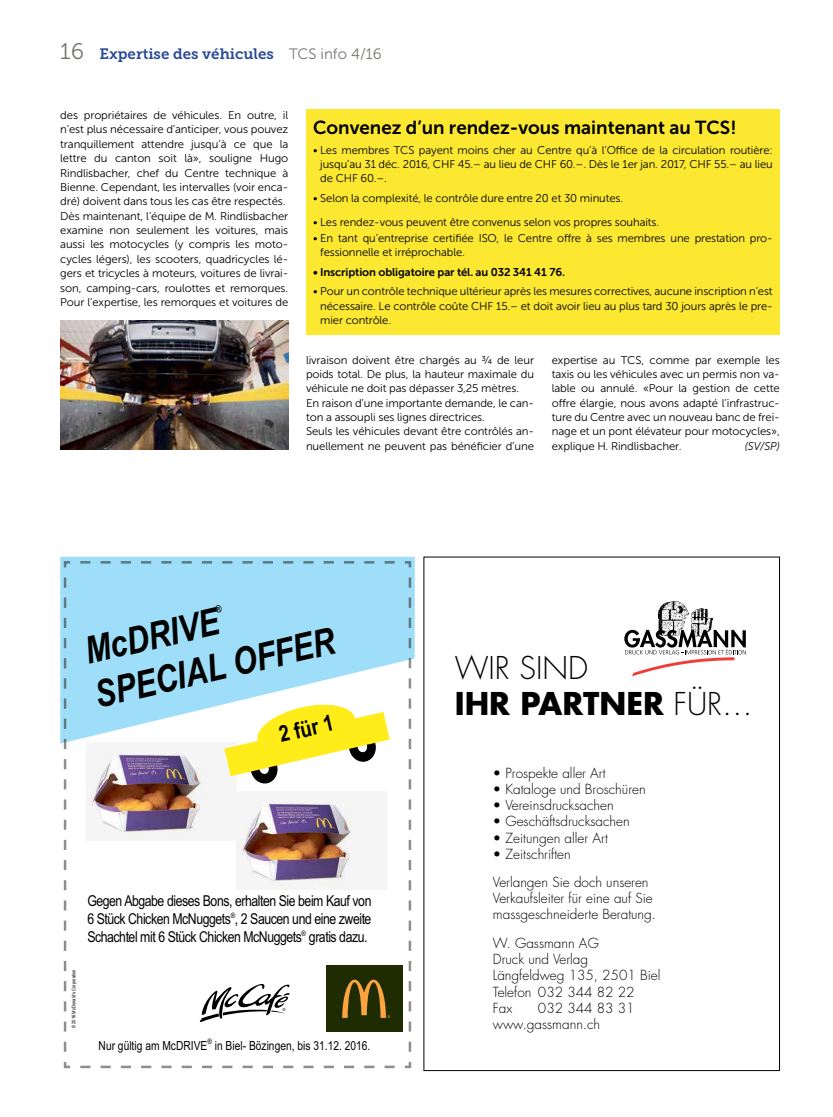
<style>
.page{position:relative;width:833px;height:1117px;background:#fff}
.page>*{position:absolute;margin:0;border:0;box-sizing:border-box;transform-origin:0 0}
.t1{font:italic 700 37.5px "Arial Narrow";color:#000}
.t2{font:300 30.62px/36.1px "Futura Std";color:#000}
.t3{font:700 22.5px "Arial Narrow";color:#000}
.t4{font:18.75px "Museo Sans 700";color:#000}
.t5{font:15px/18px "Arial Narrow";letter-spacing:-.03em;color:#000;text-align:justify}
.t6{font:15px "Museo Slab 700";color:#284a95}
.t7{font:300 13.5px/16.2px "Futura Std";color:#000}
.t8{font:12.5px "Arial Narrow";color:#000}
.t9{font:11.25px/14.4px "Museo Sans 300";letter-spacing:-.01em;color:#000;text-align:justify}
.t10{font:11.25px "Museo Sans 700";letter-spacing:-.01em;color:#000}
.t11{font:italic 11.25px "Museo Sans 300";color:#000}
.t12{font:7.5px "Arial Narrow";color:#000}
.t13{font:5px "Arial Narrow";color:#000}
.s1{font-family:"Museo Sans 300";font-size:22.5px;color:#787370}
.s2{font-family:"Museo Sans 300";color:#787370}
.s3{font-weight:700}
</style>
<div class="page">
<img style="left:60px;top:320px;width:228px;height:130px">
<div style="left:306px;top:109px;width:474px;height:226px;background:#fce830"></div>
<img style="left:692px;top:608px;width:20px;height:21px">
<img style="left:658px;top:601px;width:31px;height:28px">
<svg style="left:624px;top:629px;width:122px;height:47px"></svg>
<svg style="left:60px;top:556px;width:355px;height:187px;background:#b2e4f9"></svg>
<svg style="left:63px;top:561px;width:349px;height:508px"></svg>
<h3 class="t6" style="left:60px;top:46px;width:323px"><span class="s1">16</span> Expertise des véhicules <span class="s2">TCS info 4/16</span></h3>
<p class="t9" style="left:60px;top:108px;width:229px;text-align:left">des propriétaires de véhicules. En outre, il n’est plus nécessaire d’anticiper, vous pouvez tranquillement attendre jusqu’à ce que la lettre du canton soit là», souligne Hugo Rindlisbacher, chef du Centre technique à Bienne. Cependant, les intervalles (voir enca&shy;dré) doivent dans tous les cas être respectés.<br>Dès maintenant, l’équipe de M. Rindlisbacher examine non seulement les voitures, mais aussi les motocycles (y compris les moto&shy;cycles légers), les scooters, quadricycles lé&shy;gers et tricycles à moteurs, voitures de livrai&shy;son, camping-cars, roulottes et remorques.<br>Pour l’expertise, les remorques et voitures de</p>
<h3 class="t4" style="left:313px;top:117px;width:425px">Convenez d’un rendez-vous maintenant au TCS!</h3>
<p class="t9" style="left:320px;top:143px;width:454px;text-indent:-7px">• Les membres TCS payent moins cher au Centre qu’à l’Office de la circulation routière: jusqu’au 31 déc. 2016, CHF 45.– au lieu de CHF 60.–. Dès le 1er jan. 2017, CHF 55.– au lieu de CHF 60.–.</p>
<p class="t9" style="left:313px;top:191px;width:311px">• Selon la complexité, le contrôle dure entre 20 et 30 minutes.</p>
<p class="t9" style="left:313px;top:215px;width:347px">• Les rendez-vous peuvent être convenus selon vos propres souhaits.</p>
<p class="t9" style="left:320px;top:230px;width:454px;text-indent:-7px">• En tant qu’entreprise certifiée ISO, le Centre offre à ses membres une prestation pro&shy;fessionnelle et irréprochable.</p>
<p class="t10" style="left:313px;top:265px;width:253px">• Inscription obligatoire par tél. au 032 341 41 76.</p>
<p class="t9" style="left:320px;top:284px;width:454px;text-indent:-7px">• Pour un contrôle technique ultérieur après les mesures correctives, aucune inscription n’est nécessaire. Le contrôle coûte CHF 15.– et doit avoir lieu au plus tard 30 jours après le pre&shy;mier contrôle.</p>
<p class="t9" style="left:306px;top:352px;width:229px;text-align:left">livraison doivent être chargés au ¾ de leur poids total. De plus, la hauteur maximale du véhicule ne doit pas dépasser 3,25 mètres.<br>En raison d’une importante demande, le can&shy;ton a assoupli ses lignes directrices.<br>Seuls les véhicules devant être contrôlés an&shy;nuellement ne peuvent pas bénéficier d’une</p>
<p class="t9" style="left:552px;top:352px;width:229px">expertise au TCS, comme par exemple les taxis ou les véhicules avec un permis non va&shy;lable ou annulé. «Pour la gestion de cette offre élargie, nous avons adapté l’infrastruc&shy;ture du Centre avec un nouveau banc de frei&shy;nage et un pont élévateur pour motocycles», explique H. Rindlisbacher.</p>
<p class="t11" style="left:745px;top:440px;width:36px">(SV/SP)</p>
<h1 class="t1" style="left:79px;top:623px;width:138px;rotate:-13deg">McDRIVE</h1>
<h1 class="t1" style="left:89px;top:667px;width:247px;rotate:-13deg">SPECIAL OFFER</h1>
<h3 class="t3" style="left:276px;top:718px;width:57px;rotate:-13deg">2 für 1</h3>
<p class="t13" style="left:70px;top:1027px;width:60px;rotate:-90deg">© 2016 McDonald‘s Corporation</p>
<h3 class="t5" style="left:87px;top:891px;width:286px">GegenAbgabe dieses Bons, erhalten Sie beim Kauf von 6 Stück Chicken McNuggets<sup>®</sup>, 2 Saucen und eine zweite Schachtel mit 6 Stück Chicken McNuggets<sup>®</sup> gratis dazu.</h3>
<p class="t8" style="left:99px;top:1036px;width:110px">Nur gültig am McDRIVE</p>
<p class="t12" style="left:207px;top:1035px;width:6px">®</p>
<p class="t8" style="left:215px;top:1036px;width:157px">in Biel- Bözingen, bis 31.12. 2016.</p>
<h2 class="t2" style="left:455px;top:650px;width:299px">WIR SIND<br><span class="s3">IHR PARTNER</span> FÜR…</h2>
<p class="t7" style="left:493px;top:764px;width:114px">• Prospekte aller Art</p>
<p class="t7" style="left:493px;top:781px;width:154px">• Kataloge und Broschüren</p>
<p class="t7" style="left:493px;top:797px;width:122px">• Vereinsdrucksachen</p>
<p class="t7" style="left:493px;top:813px;width:138px">• Geschäftsdrucksachen</p>
<p class="t7" style="left:493px;top:829px;width:116px">• Zeitungen aller Art</p>
<p class="t7" style="left:493px;top:840px;width:157px;line-height:27.8px">• Zeitschriften<br>Verlangen Sie doch unseren</p>
<p class="t7" style="left:493px;top:889px;width:165px">Verkaufsleiter für eine auf Sie massgeschneiderte Beratung.</p>
<p class="t7" style="left:493px;top:935px;width:169px">W. Gassmann AG<br>Druck und Verlag<br>Längfeldweg 135, 2501 Biel<br>Telefon 032 344 82 22<br>Fax</p>
<p class="t7" style="left:493px;top:1000px;width:143px;text-indent:45px">032 344 83 31 www.gassmann.ch</p>
</div>
